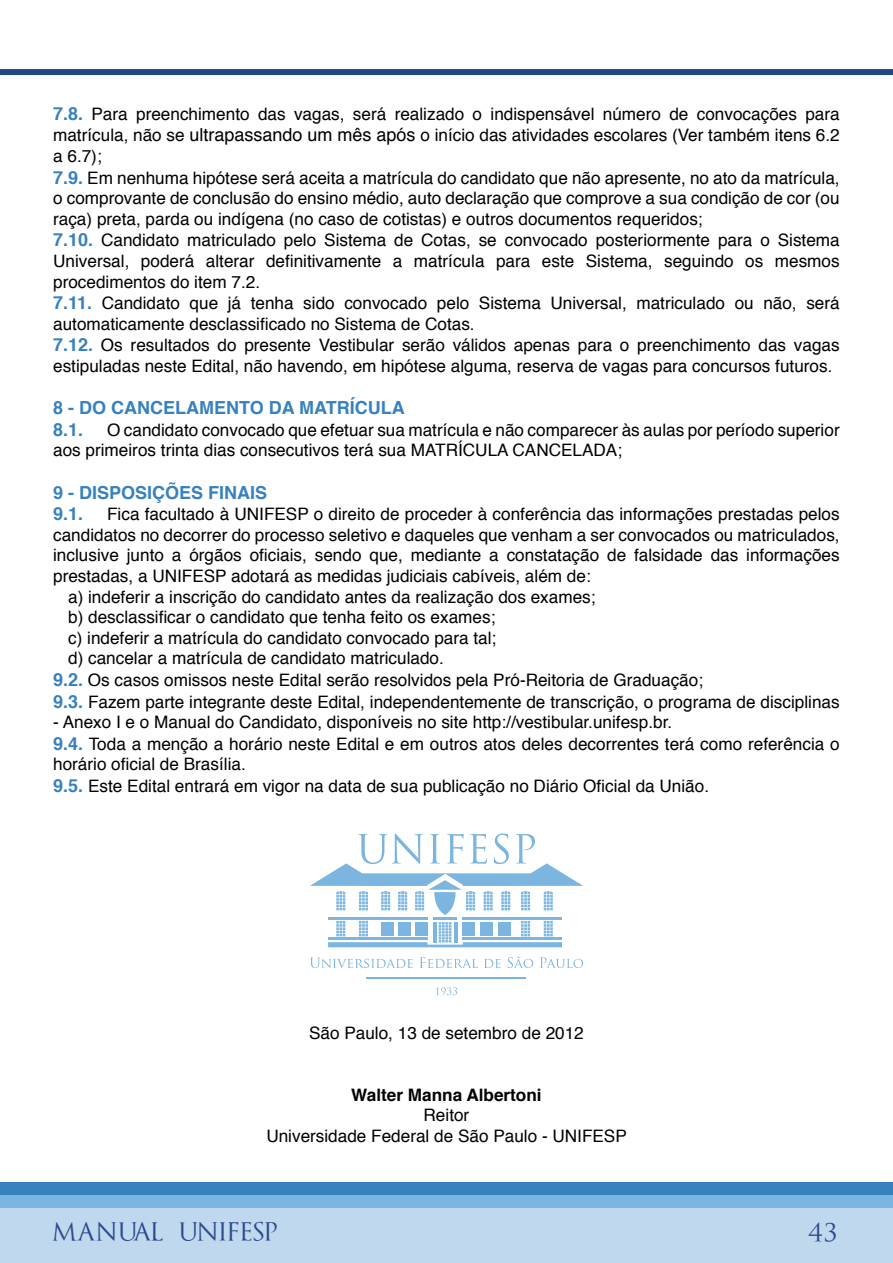
<style>
.page{position:relative;width:893px;height:1263px;background:#fff}
.page>*{position:absolute;margin:0;border:0;box-sizing:border-box;transform-origin:0 0}
.t1{font:25.5px "Trajanus Bricks";color:#2a4c8c}
.t2{font:24.75px "Trajanus Bricks";letter-spacing:-.39em;color:#2a4c8c}
.t3{font:700 18px/21.6px "Helvetica";color:#3781bf}
.t4{font:17.1px/21px "Helvetica";color:#000}
.t5{font:700 17.1px "Helvetica";color:#000}
.s1{font-weight:700;font-size:18px;color:#3781bf}
.s2{font-size:18px}
</style>
<div class="page">
<div style="left:0;top:1208px;width:893px;height:55px;background:#c0d8ee"></div>
<div style="left:0;top:1195px;width:893px;height:13px;background:#7bb5e0"></div>
<div style="left:0;top:1182px;width:893px;height:13px;background:#3781bf"></div>
<div style="left:0;top:69px;width:893px;height:6px;background:#214786"></div>
<svg style="left:310px;top:956px;width:273px;height:12px"></svg>
<svg style="left:436px;top:987px;width:21px;height:8px"></svg>
<hr style="left:366px;top:977px;width:160px;height:1px;background:#7bb5e0">
<hr style="left:328px;top:917px;width:99px;height:3px;background:#7bb5e0">
<hr style="left:433px;top:917px;width:24px;height:3px;background:#7bb5e0">
<hr style="left:463px;top:917px;width:99px;height:3px;background:#7bb5e0">
<svg style="left:328px;top:921px;width:234px;height:26px"></svg>
<div style="left:498px;top:922px;width:12px;height:13px;background:#7bb5e0"></div>
<div style="left:480px;top:922px;width:13px;height:13px;background:#7bb5e0"></div>
<div style="left:398px;top:922px;width:12px;height:13px;background:#7bb5e0"></div>
<div style="left:381px;top:922px;width:12px;height:13px;background:#7bb5e0"></div>
<div style="left:415px;top:922px;width:12px;height:13px;background:#7bb5e0"></div>
<div style="left:463px;top:922px;width:12px;height:13px;background:#7bb5e0"></div>
<svg style="left:310px;top:833px;width:273px;height:82px"></svg>
<p class="t4" style="left:53px;top:104px;width:788px"><span class="s1">7.8.</span> Para preenchimento das vagas, será realizado o indispensável número de convocações para matrícula, não se <span class="s2">ultrapassando um mês após</span> o início das atividades escolares (Ver também itens 6.2 a 6.7);<br><span class="s1">7.9.</span> Em nenhuma hipótese será aceita a matrícula do candidato que não apresente, no ato da matrícula, o comprovante de conclusão do ensino médio, auto declaração que comprove a sua condição de cor (ou raça) preta, parda ou indígena (no caso de cotistas) e outros documentos requeridos;<br><span class="s1">7.10.</span> Candidato matriculado pelo Sistema de Cotas, se convocado posteriormente para o Sistema Universal, poderá alterar definitivamente a matrícula para este Sistema, seguindo os mesmos procedimentos do item 7.2.<br><span class="s1">7.11.</span> Candidato que já tenha sido convocado pelo Sistema Universal, matriculado ou não, será automaticamente desclassificado no Sistema de Cotas.<br><span class="s1">7.12.</span> Os resultados do presente Vestibular serão válidos apenas para o preenchimento das vagas estipuladas neste Edital, não havendo, em hipótese alguma, reserva de vagas para concursos futuros.</p>
<p class="t3" style="left:53px;top:397px;width:353px">8 - DO CANCELAMENTO DA MATRÍCULA<br>8.1.</p>
<p class="t4" style="left:53px;top:420px;width:788px;line-height:20.5px;text-indent:54px">O candidato convocado que efetuar sua matrícula e não comparecer às aulas por período superior aos primeiros trinta dias consecutivos terá sua MATRÍCULA CANCELADA;</p>
<p class="t3" style="left:53px;top:482px;width:216px">9 - DISPOSIÇÕES FINAIS<br>9.1.</p>
<p class="t4" style="left:107px;top:504px;width:734px">Fica facultado à UNIFESP o direito de proceder à conferência das informações prestadas pelos</p>
<p class="t4" style="left:53px;top:525px;width:788px">candidatos no decorrer do processo seletivo e daqueles que venham a ser convocados ou matriculados,</p>
<p class="t4" style="left:53px;top:545px;width:788px">inclusive junto a órgãos oficiais, sendo que, mediante a constatação de falsidade das informações</p>
<p class="t4" style="left:53px;top:566px;width:539px">prestadas, a UNIFESP adotará as medidas judiciais cabíveis, além de:</p>
<p class="t4" style="left:68px;top:587px;width:529px">a) indeferir a inscrição do candidato antes da realização dos exames;</p>
<p class="t4" style="left:68px;top:607px;width:429px">b) desclassificar o candidato que tenha feito os exames;</p>
<p class="t4" style="left:68px;top:628px;width:430px">c) indeferir a matrícula do candidato convocado para tal;</p>
<p class="t4" style="left:68px;top:648px;width:377px">d) cancelar a matrícula de candidato matriculado.</p>
<p class="t4" style="left:53px;top:670px;width:651px"><span class="s1">9.2.</span> Os casos omissos neste Edital serão resolvidos pela Pró-Reitoria de Graduação;</p>
<p class="t4" style="left:53px;top:691px;width:788px"><span class="s1">9.3.</span> Fazem parte integrante deste Edital, independentemente de transcrição, o programa de disciplinas</p>
<p class="t4" style="left:53px;top:712px;width:788px">- Anexo I e o Manual do Candidato, disponíveis no site http://vestibular.unifesp.br.<br><span class="s1">9.4.</span> Toda a menção a horário neste Edital e em outros atos deles decorrentes terá como referência o horário oficial de Brasília.<br><span class="s1">9.5.</span> Este Edital entrará em vigor na data de sua publicação no Diário Oficial da União.</p>
<p class="t4" style="left:309px;top:1023px;width:276px">São Paulo, 13 de setembro de 2012</p>
<p class="t5" style="left:351px;top:1081px;width:192px">Walter Manna Albertoni</p>
<p class="t4" style="left:266px;top:1106px;width:362px;line-height:20.5px;text-align:center">Reitor<br>Universidade Federal de São Paulo - UNIFESP</p>
<h2 class="t2" style="left:52px;top:1216px;width:232px">MANUAL UNIFESP</h2>
<h1 class="t1" style="left:808px;top:1216px;width:32px">43</h1>
</div>
